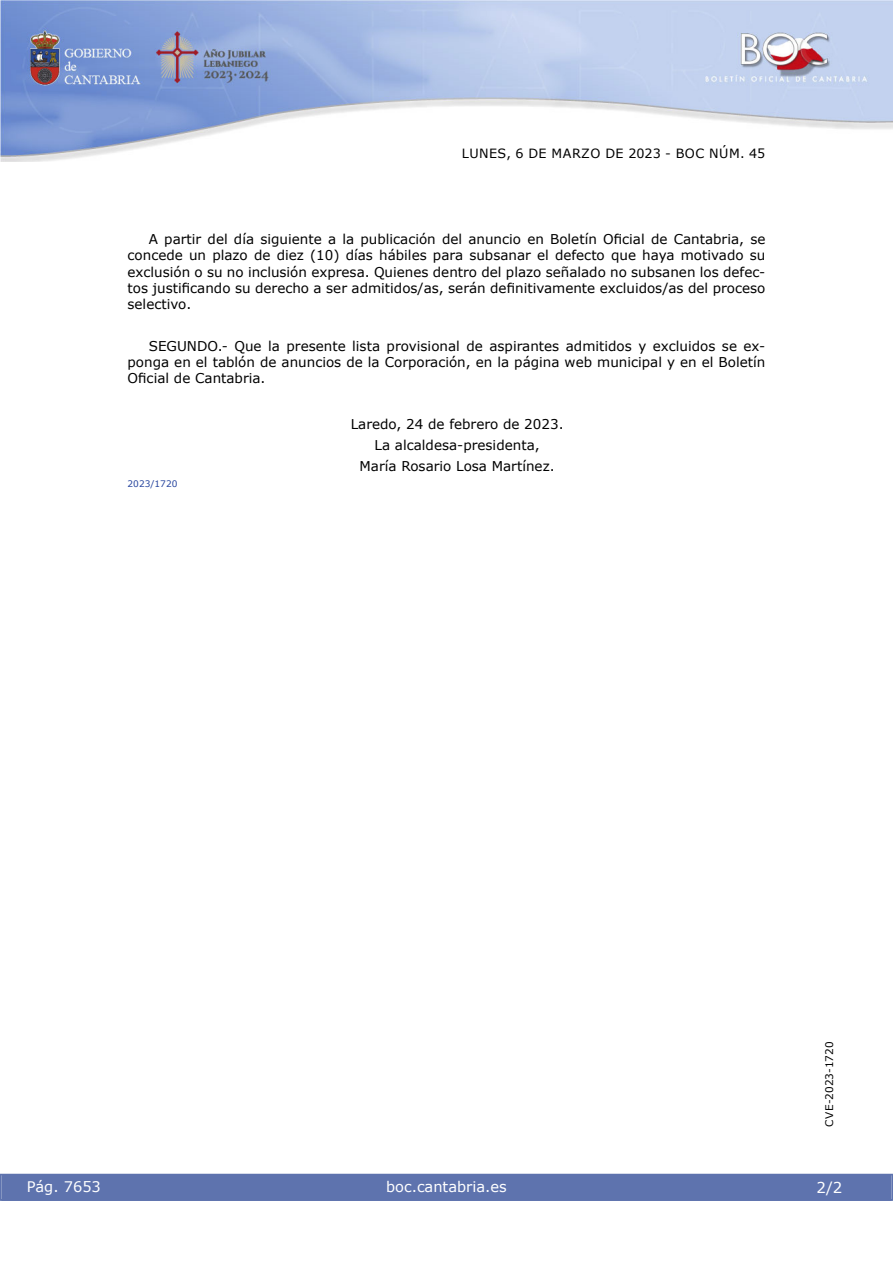
<style>
.page{position:relative;width:893px;height:1263px;background:#fff}
.page>*{position:absolute;margin:0;border:0;box-sizing:border-box;transform-origin:0 0}
.t1{font:15px "Verdana 2";color:#fff}
.t2{font:14.55px "Verdana 2";color:#fff}
.inicio_de_parrafo{font:13.5px/16.2px "Verdana";color:#000;text-align:justify}
.center{font:13.5px "Verdana";color:#000}
.t3{font:12.75px "Verdana 2";letter-spacing:.035em;color:#000}
.t4{font:10.5px "Verdana 2";color:#000}
.numero_exp{font:9px "Verdana 2";color:#27459e}
.s1{font-family:"Verdana 2"}
</style>
<div class="page">
<img style="left:0;top:0;width:893px;height:161px">
<div style="left:1px;top:1174px;width:890px;height:27px;background:#5e73ae"></div>
<p class="t3" style="left:462px;top:144px;width:305px">LUNES, 6 DE MARZO DE 2023 - BOC NÚM. 45</p>
<p class="inicio_de_parrafo" style="left:128px;top:231px;width:639px;text-indent:21px">A partir del día siguiente a la publicación del anuncio en Boletín Oficial de Cantabria, se concede un plazo de diez (10) días hábiles para subsanar el defecto que haya motivado su exclusión o su no inclusión expresa. Quienes dentro del plazo señalado no subsanen los defec&shy;tos justificando su derecho a ser admitidos/as, serán definitivamente excluidos/as del proceso <span class="s1">selectivo.</span></p>
<p class="inicio_de_parrafo" style="left:128px;top:338px;width:639px;text-indent:21px">SEGUNDO.- Que la presente lista provisional de aspirantes admitidos y excluidos se ex&shy;ponga en el tablón de anuncios de la Corporación, en la página web municipal y en el Boletín Oficial de Cantabria.</p>
<p class="center" style="left:351px;top:415px;width:214px">Laredo, 24 de febrero de 2023.</p>
<p class="center" style="left:375px;top:436px;width:167px">La alcaldesa-presidenta,</p>
<p class="center" style="left:360px;top:457px;width:197px">María Rosario Losa Martínez.</p>
<p class="numero_exp" style="left:128px;top:477px;width:51px">2023/1720</p>
<p class="t2" style="left:27px;top:1177px;width:76px">Pág. 7653</p>
<p class="t2" style="left:386px;top:1177px;width:122px">boc.cantabria.es</p>
<p class="t4" style="left:822px;top:1126px;width:87px;rotate:-90deg">CVE-2023-1720</p>
<p class="t1" style="left:816px;top:1177px;width:27px">2/2</p>
</div>
